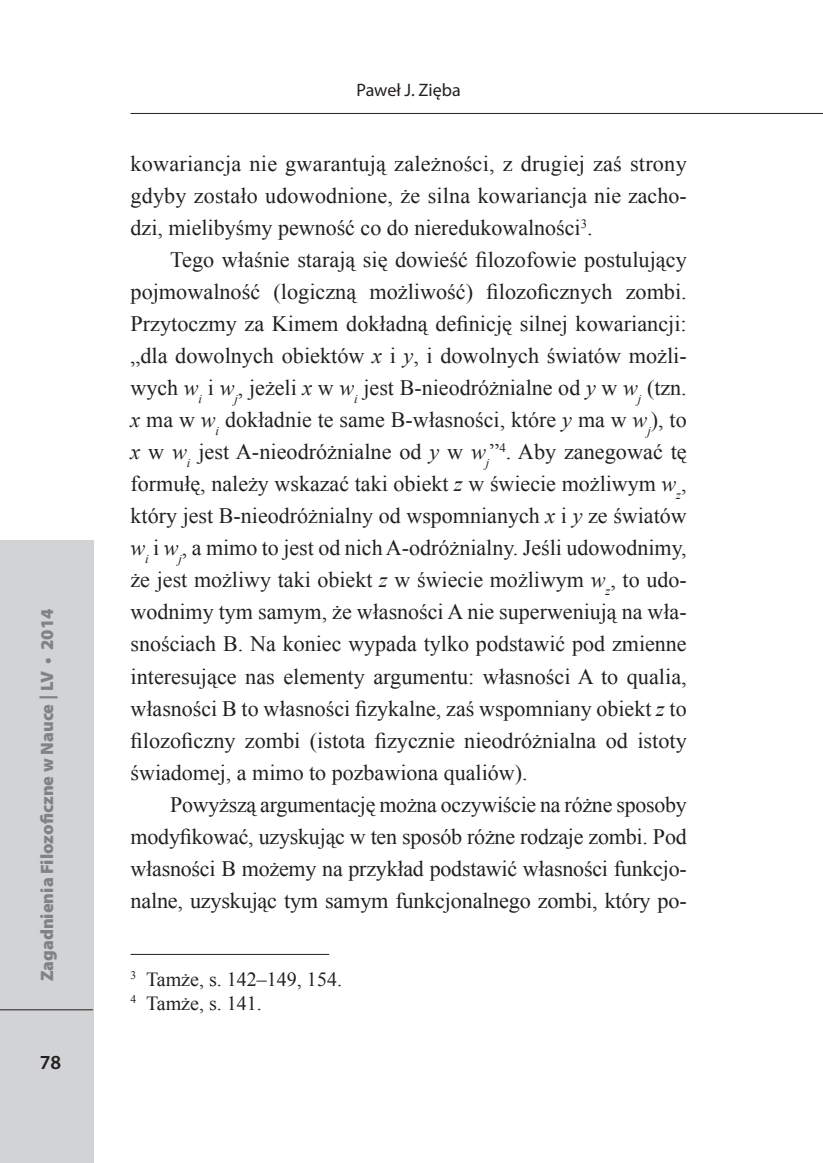
<style>
.page{position:relative;width:823px;height:1163px;background:#fff}
.page>*{position:absolute;margin:0;border:0;box-sizing:border-box;transform-origin:0 0}
.Tekst{font:22px/32px "Times New Roman";letter-spacing:-.005em;color:#231f20;text-align:justify}
.Przypis_dolny{font:22px/32px "Times New Roman";color:#231f20;text-align:justify}
.Przypis_dolny-2{font:20px "Times New Roman";color:#231f20}
.t1{font:600 20px "Myriad Pro";color:#231f20}
.t2{font:900 18px "Myriad Pro";color:#808285}
.t3{font:18px "Myriad Pro";color:#231f20}
.s1{font-style:italic}
</style>
<div class="page">
<div style="left:0;top:540px;width:93px;height:622px;background:#d1d3d4"></div>
<hr style="left:130px;top:113px;width:692px;height:1px;background:#231f20">
<hr style="left:0;top:1009px;width:93px;height:1px;background:#231f20">
<hr style="left:130px;top:953px;width:199px;height:1px;background:#231f20">
<p class="t2" style="left:35px;top:981px;width:374px;rotate:-90deg">Zagadnienia Filozoficzne w Nauce | LV • 2014</p>
<p class="t1" style="left:40px;top:1049px;width:23px">78</p>
<p class="t3" style="left:356px;top:79px;width:105px">Paweł J. Zięba</p>
<p class="Przypis_dolny" style="left:130px;top:147px;width:557px">kowariancja nie gwarantują zależności, z drugiej zaś strony gdyby zostało udowodnione, że silna kowariancja nie zacho&shy;dzi, mielibyśmy pewność co do nieredukowalności<sup>3</sup>.</p>
<p class="Tekst" style="left:130px;top:243px;width:557px;text-indent:40px">Tego właśnie starają się dowieść filozofowie postulujący pojmowalność (logiczną możliwość) filozoficznych zombi.<br>Przytoczmy za Kimem dokładną definicję silnej kowariancji: „dla dowolnych obiektów <span class="s1">x</span> i <span class="s1">y</span>, i dowolnych światów możli&shy;wych <span class="s1">w</span><sub>i</sub> i <span class="s1">w</span><sub>j</sub>, jeżeli <span class="s1">x</span> w <span class="s1">w</span><sub>i</sub> jest B-nieodróżnialne od <span class="s1">y</span> w <span class="s1">w</span><sub>j</sub> (tzn. <span class="s1">x</span> ma w <span class="s1">w</span><sub>i</sub> dokładnie te same B-własności, które <span class="s1">y</span> ma w <span class="s1">w</span><sub>j</sub>), to <span class="s1">x</span> w <span class="s1">w</span><sub>i</sub> jest A-nieodróżnialne od <span class="s1">y</span> w <span class="s1">w</span><sub>j</sub>”<sup>4</sup>. Aby zanegować tę formułę, należy wskazać taki obiekt <span class="s1">z</span> w świecie możliwym <span class="s1">w</span><sub>z</sub>, który jest B-nieodróżnialny od wspomnianych <span class="s1">x</span> i <span class="s1">y</span> ze światów <span class="s1">w</span><sub>i</sub> i <span class="s1">w</span><sub>j</sub>, a mimo to jest od nich A-odróżnialny. Jeśli udowodnimy, że jest możliwy taki obiekt <span class="s1">z</span> w świecie możliwym <span class="s1">w</span><sub>z</sub>, to udo&shy;wodnimy tym samym, że własności A nie superweniują na wła&shy;snościach B. Na koniec wypada tylko podstawić pod zmienne interesujące nas elementy argumentu: własności A to qualia, własności B to własności fizykalne, zaś wspomniany obiekt <span class="s1">z</span> to filozoficzny zombi (istota fizycznie nieodróżnialna od istoty świadomej, a mimo to pozbawiona qualiów).</p>
<p class="Tekst" style="left:130px;top:787px;width:557px;text-indent:40px">Powyższą argumentację można oczywiście na różne sposoby modyfikować, uzyskując w ten sposób różne rodzaje zombi. Pod własności B możemy na przykład podstawić własności funkcjo&shy;nalne, uzyskując tym samym funkcjonalnego zombi, który po-</p>
<p class="Przypis_dolny-2" style="left:130px;top:965px;width:213px"><sup>3</sup> Tamże, s. 142–149, 154.</p>
<p class="Przypis_dolny-2" style="left:130px;top:989px;width:133px"><sup>4</sup> Tamże, s. 141.</p>
</div>
